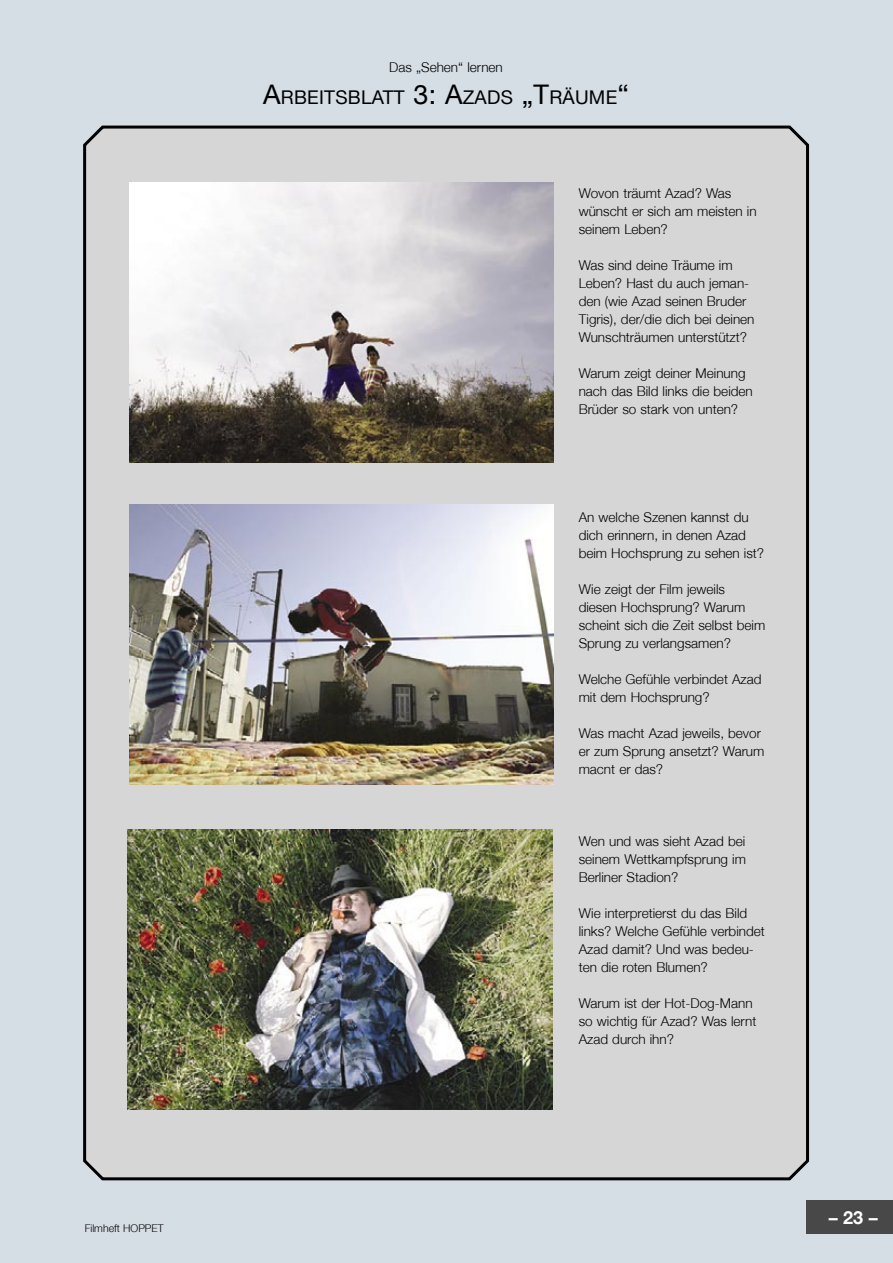
<style>
.page{position:relative;width:893px;height:1263px;background:#d5dde5}
.page>*{position:absolute;margin:0;border:0;box-sizing:border-box;transform-origin:0 0}
.Headline_1{font:18.9px "Helvetica Neue LT";letter-spacing:.015em;color:#000}
.t1{font:700 18px "Helvetica Neue";color:#fff}
.Fließtext{font:300 13.5px/18px "Helvetica Neue";color:#000}
.Headline_2{font:300 13.5px "Helvetica Neue";color:#000}
.t2{font:300 10.65px "Helvetica Neue";color:#000}
.s1{font-size:27px}
</style>
<div class="page">
<div style="left:806px;top:1200px;width:87px;height:34px;background:#484848"></div>
<div style="left:83px;top:125px;width:726px;height:1056px;background:#d6d6d6"></div>
<img style="left:128px;top:829px;width:424px;height:280px">
<img style="left:129px;top:183px;width:425px;height:279px">
<img style="left:129px;top:505px;width:425px;height:280px">
<p class="t2" style="left:85px;top:1221px;width:80px">Filmheft HOPPET</p>
<p class="Headline_2" style="left:389px;top:59px;width:115px">Das „Sehen“ lernen</p>
<p class="Headline_1" style="left:263px;top:86px;width:367px"><span class="s1">A</span>RBEITSBLATT <span class="s1">3: A</span>ZADS <span class="s1">„T</span>RÄUME<span class="s1">“</span></p>
<p class="Fließtext" style="left:579px;top:184px;width:179px">Wovon träumt Azad? Was wünscht er sich am meisten in seinem Leben?</p>
<p class="Fließtext" style="left:579px;top:256px;width:177px">Was sind deine Träume im<br>Leben? Hast du auch jeman&shy;den (wie Azad seinen Bruder<br>Tigris), der/die dich bei deinen<br>Wunschträumen unterstützt?</p>
<p class="Fließtext" style="left:579px;top:364px;width:176px">Warum zeigt deiner Meinung nach das Bild links die beiden<br>Brüder so stark von unten?</p>
<p class="Fließtext" style="left:579px;top:508px;width:187px">An welche Szenen kannst du dich erinnern, in denen Azad beim Hochsprung zu sehen ist?</p>
<p class="Fließtext" style="left:579px;top:580px;width:188px">Wie zeigt der Film jeweils diesen Hochsprung? Warum scheint sich die Zeit selbst beim<br>Sprung zu verlangsamen?</p>
<p class="Fließtext" style="left:579px;top:670px;width:184px">Welche Gefühle verbindet Azad mit dem Hochsprung?</p>
<p class="Fließtext" style="left:579px;top:724px;width:187px">Was macht Azad jeweils, bevor er zum Sprung ansetzt? Warum macnt er das?</p>
<p class="Fließtext" style="left:579px;top:832px;width:169px;text-align:justify">Wen und was sieht Azad bei seinem Wettkampfsprung im Berliner Stadion?</p>
<p class="Fließtext" style="left:579px;top:904px;width:188px">Wie interpretierst du das Bild links? Welche Gefühle verbindet<br>Azad damit? Und was bedeu&shy;ten die roten Blumen?</p>
<p class="Fließtext" style="left:579px;top:994px;width:179px">Warum ist der Hot-Dog-Mann so wichtig für Azad? Was lernt<br>Azad durch ihn?</p>
<h2 class="t1" style="left:829px;top:1206px;width:51px">– 23 –</h2>
</div>
